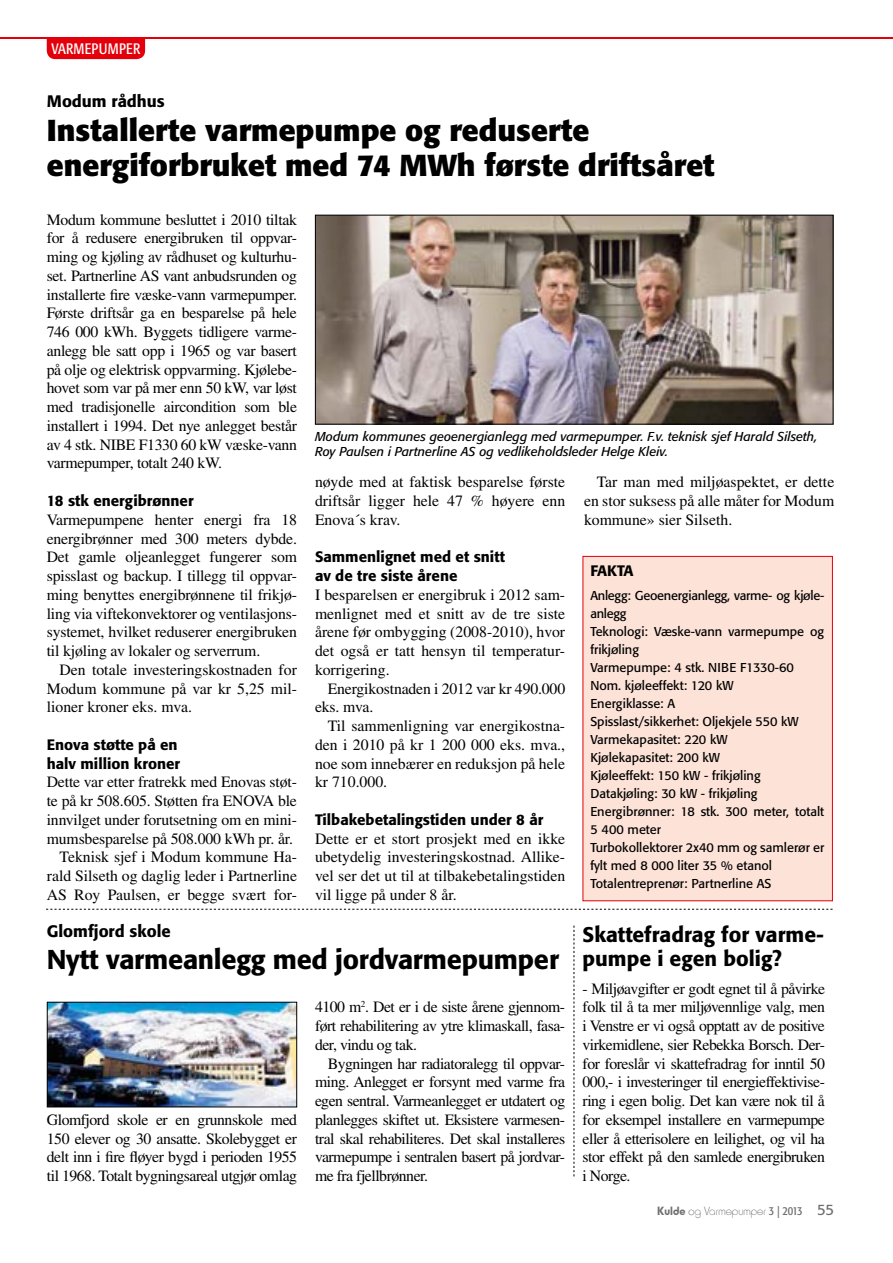
<style>
.page{position:relative;width:893px;height:1263px;background:#fff}
.page>*{position:absolute;margin:0;border:0;box-sizing:border-box;transform-origin:0 0}
.t1{font:700 30px/34.5px "Formata";color:#000}
.t2{font:500 27px "Formata";letter-spacing:-.01em;color:#000}
.t3{font:500 21px/24px "Formata";color:#000}
.t4{font:500 16.5px "Formata";color:#000}
.t5{font:15.75px/18.8px "Times";letter-spacing:-.01em;color:#000;text-align:justify}
.t6{font:500 15px/18.8px "Formata";color:#000}
.t7{font:condensed 15px "Formata";color:#fff}
.t8{font:12.75px/18px "Formata";color:#000}
.t9{font:italic 12.75px/15px "Formata";color:#000}
.t10{font:100 12px "Hammer";color:#565655}
.s1{font-family:"Hammer Fat";font-weight:400;color:#6e6e6e}
.s2{font-family:"Formata";font-weight:400;font-stretch:condensed;color:#6e6e6e}
.s3{font-family:"Formata";font-weight:400;font-size:15px;color:#6e6e6e}
</style>
<div class="page">
<hr style="left:0;top:37px;width:893px;height:2px;background:#e3000b">
<img style="left:49px;top:1004px;width:246px;height:101px">
<div style="left:47px;top:1002px;width:250px;height:105px;border:1px solid #000"></div>
<svg style="left:574px;top:925px;width:1px;height:251px"></svg>
<img style="left:317px;top:217px;width:514px;height:205px">
<div style="left:315px;top:215px;width:518px;height:209px;border:1px solid #000"></div>
<div style="left:582px;top:556px;width:251px;height:345px;background:#fce2d7"></div>
<svg style="left:46px;top:909px;width:787px;height:1px"></svg>
<div style="left:47px;top:39px;width:98px;height:20px;background:#e3000b"></div>
<p class="t7" style="left:52px;top:40px;width:10px">VARMEPUMPER</p>
<p class="t4" style="left:47px;top:91px;width:119px">Modum rådhus</p>
<h1 class="t1" style="left:47px;top:113px;width:669px">Installerte varmepumpe og reduserte energiforbruket med 74 MWh første driftsåret</h1>
<p class="t5" style="left:47px;top:210px;width:252px">Modum kommune besluttet i 2010 tiltak for å redusere energibruken til oppvar&shy;ming og kjøling av rådhuset og kulturhu&shy;set. Partnerline AS vant anbudsrunden og installerte fire væske-vann varmepumper.<br>Første driftsår ga en besparelse på hele 746 000 kWh. Byggets tidligere varme&shy;anlegg ble satt opp i 1965 og var basert på olje og elektrisk oppvarming. Kjølebe&shy;hovet som var på mer enn 50 kW, var løst med tradisjonelle aircondition som ble installert i 1994. Det nye anlegget består av 4 stk. NIBE F1330 60 kW væske-vann varmepumper, totalt 240 kW.</p>
<p class="t6" style="left:47px;top:491px;width:148px">18 stk energibrønner</p>
<p class="t5" style="left:47px;top:510px;width:252px">Varmepumpene henter energi fra 18 energibrønner med 300 meters dybde.<br>Det gamle oljeanlegget fungerer som spisslast og backup. I tillegg til oppvar&shy;ming benyttes energibrønnene til frikjø&shy;ling via viftekonvektorer og ventilasjons&shy;systemet, hvilket reduserer energibruken til kjøling av lokaler og serverrum.</p>
<p class="t5" style="left:47px;top:660px;width:252px;text-indent:13px">Den totale investeringskostnaden for Modum kommune på var kr 5,25 mil&shy;lioner kroner eks. mva.</p>
<p class="t6" style="left:47px;top:735px;width:135px">Enova støtte på en halv million kroner</p>
<p class="t5" style="left:47px;top:773px;width:252px;text-align:right">Dette var etter fratrekk med Enovas støt&shy;te på kr 508.605. Støtten fra ENOVA ble innvilget under forutsetning om en mini&shy;mumsbesparelse på 508.000 kWh pr. år.<br>Teknisk sjef i Modum kommune Ha&shy;rald Silseth og daglig leder i Partnerline AS Roy Paulsen, er begge svært for-</p>
<p class="t9" style="left:315px;top:429px;width:504px">Modum kommunes geoenergianlegg med varmepumper. F.v. teknisk sjef Harald Silseth,<br>Roy Paulsen i Partnerline AS og vedlikeholdsleder Helge Kleiv.</p>
<p class="t5" style="left:315px;top:473px;width:252px">nøyde med at faktisk besparelse første driftsår ligger hele 47 % høyere enn Enova´s krav.</p>
<p class="t6" style="left:315px;top:548px;width:191px">Sammenlignet med et snitt av de tre siste årene</p>
<p class="t5" style="left:315px;top:585px;width:252px">I besparelsen er energibruk i 2012 sam&shy;menlignet med et snitt av de tre siste årene før ombygging (2008-2010), hvor det også er tatt hensyn til temperatur&shy;korrigering.</p>
<p class="t5" style="left:315px;top:679px;width:252px;text-indent:13px">Energikostnaden i 2012 var kr 490.000 eks. mva.</p>
<p class="t5" style="left:315px;top:716px;width:252px;text-indent:13px">Til sammenligning var energikostna&shy;den i 2010 på kr 1 200 000 eks. mva., noe som innebærer en reduksjon på hele kr 710.000.</p>
<p class="t6" style="left:315px;top:810px;width:230px">Tilbakebetalingstiden under 8 år</p>
<p class="t5" style="left:315px;top:829px;width:252px">Dette er et stort prosjekt med en ikke ubetydelig investeringskostnad. Allike&shy;vel ser det ut til at tilbakebetalingstiden vil ligge på under 8 år.</p>
<p class="t5" style="left:584px;top:473px;width:252px;text-indent:13px">Tar man med miljøaspektet, er dette en stor suksess på alle måter for Modum kommune» sier Silseth.</p>
<p class="t6" style="left:590px;top:562px;width:17px">Fakta</p>
<p class="t8" style="left:590px;top:586px;width:235px">Anlegg: Geoenergianlegg, varme- og kjøle&shy;anlegg<br>Teknologi: Væske-vann varmepumpe og frikjøling<br>Varmepumpe: 4 stk. NIBE F1330-60<br>Nom. kjøleeffekt: 120 kW<br>Energiklasse: A<br>Spisslast/sikkerhet: Oljekjele 550 kW<br>Varmekapasitet: 220 kW<br>Kjølekapasitet: 200 kW<br>Kjøleeffekt: 150 kW - frikjøling<br>Datakjøling: 30 kW - frikjøling<br>Energibrønner: 18 stk. 300 meter, totalt<br>5 400 meter<br>Turbokollektorer 2x40 mm og samlerør er fylt med 8 000 liter 35 % etanol<br>Totalentreprenør: Partnerline AS</p>
<p class="t4" style="left:47px;top:921px;width:126px">Glomfjord skole</p>
<h2 class="t2" style="left:47px;top:943px;width:514px">Nytt varmeanlegg med jordvarmepumper</h2>
<p class="t5" style="left:315px;top:998px;width:252px">4100 m<sup>2</sup>. Det er i de siste årene gjennom&shy;ført rehabilitering av ytre klimaskall, fasa&shy;der, vindu og tak.</p>
<p class="t5" style="left:315px;top:1054px;width:252px;text-indent:13px">Bygningen har radiatoralegg til oppvar&shy;ming. Anlegget er forsynt med varme fra egen sentral. Varmeanlegget er utdatert og planlegges skiftet ut. Eksistere varmesen&shy;tral skal rehabiliteres. Det skal installeres varmepumpe i sentralen basert på jordvar&shy;me fra fjellbrønner.</p>
<p class="t5" style="left:47px;top:1110px;width:252px">Glomfjord skole er en grunnskole med 150 elever og 30 ansatte. Skolebygget er delt inn i fire fløyer bygd i perioden 1955 til 1968. Totalt bygningsareal utgjør omlag</p>
<h3 class="t3" style="left:583px;top:923px;width:243px">Skattefradrag for varme&shy;pumpe i egen bolig?</h3>
<p class="t5" style="left:583px;top:979px;width:244px">- Miljøavgifter er godt egnet til å påvirke folk til å ta mer miljøvennlige valg, men i Venstre er vi også opptatt av de positive virkemidlene, sier Rebekka Borsch. Der&shy;for foreslår vi skattefradrag for inntil 50<br>000,- i investeringer til energieffektivise&shy;ring i egen bolig. Det kan være nok til å for eksempel installere en varmepumpe eller å etterisolere en leilighet, og vil ha stor effekt på den samlede energibruken i Norge.</p>
<p class="t10" style="left:657px;top:1203px;width:179px"><span class="s1">Kulde</span> og Varmepumper <span class="s2">3 | 2013</span> <span class="s3">55</span></p>
</div>
